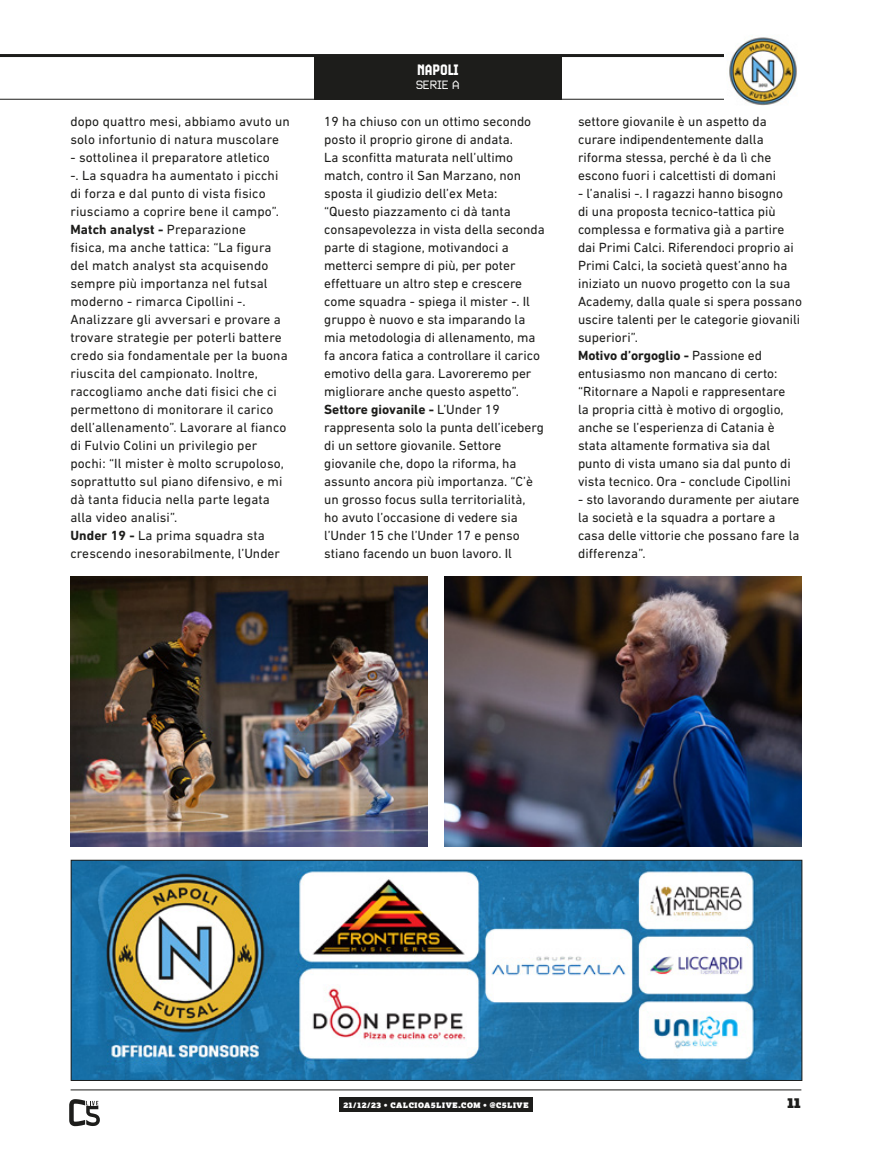
<style>
.page{position:relative;width:872px;height:1170px;background:#fff}
.page>*{position:absolute;margin:0;border:0;box-sizing:border-box;transform-origin:0 0}
.t1{font:700 15px "Video Cond";color:#fff}
.t2{font:13.5px/18px "DIN Next LT Pro";color:#1d1d1b}
.t3{font:13.5px "Lexia Advertising";color:#1d1d1b}
.t4{font:300 12px "Video";color:#fff}
.t5{font:7.5px "Lexia Advertising";letter-spacing:.1em;color:#fff}
.s1{font-weight:700}
</style>
<div class="page">
<hr style="left:71px;top:1089px;width:730px;height:1px;background:#1d1d1b">
<div style="left:339px;top:1097px;width:193px;height:14px;background:#1d1d1b"></div>
<svg style="left:69px;top:1099px;width:31px;height:26px"></svg>
<hr style="left:0;top:99px;width:763px;height:1px;background:#1d1d1b">
<hr style="left:0;top:54px;width:763px;height:3px;background:#1d1d1b">
<div style="left:724px;top:34px;width:77px;height:73px;background:#fff"></div>
<img style="left:729px;top:36px;width:69px;height:70px">
<div style="left:314px;top:56px;width:247px;height:43px;background:#1d1d1b"></div>
<img style="left:73px;top:862px;width:727px;height:216px">
<div style="left:71px;top:860px;width:731px;height:220px;border:1px solid #1d1d1b"></div>
<img style="left:71px;top:576px;width:356px;height:270px">
<img style="left:444px;top:576px;width:357px;height:270px">
<p class="t2" style="left:70px;top:112px;width:221px">dopo quattro mesi, abbiamo avuto un solo infortunio di natura muscolare</p>
<p class="t2" style="left:70px;top:148px;width:219px">- sottolinea il preparatore atletico<br>-. La squadra ha aumentato i picchi di forza e dal punto di vista fisico riusciamo a coprire bene il campo”.<br><span class="s1">Match analyst -</span> Preparazione<br>fisica, ma anche tattica: “La figura del match analyst sta acquisendo sempre più importanza nel futsal moderno - rimarca Cipollini -.<br>Analizzare gli avversari e provare a trovare strategie per poterli battere credo sia fondamentale per la buona riuscita del campionato. Inoltre, raccogliamo anche dati fisici che ci permettono di monitorare il carico dell’allenamento”. Lavorare al fianco di Fulvio Colini un privilegio per pochi: “Il mister è molto scrupoloso, soprattutto sul piano difensivo, e mi dà tanta fiducia nella parte legata alla video analisi”.<br><span class="s1">Under 19 -</span> La prima squadra sta crescendo inesorabilmente, l’Under</p>
<p class="t1" style="left:417px;top:60px;width:43px">NAPOLI</p>
<p class="t4" style="left:416px;top:77px;width:45px">SERIE A</p>
<p class="t2" style="left:324px;top:112px;width:222px">19 ha chiuso con un ottimo secondo posto il proprio girone di andata.<br>La sconfitta maturata nell’ultimo match, contro il San Marzano, non sposta il giudizio dell’ex Meta: “Questo piazzamento ci dà tanta consapevolezza in vista della seconda parte di stagione, motivandoci a metterci sempre di più, per poter effettuare un altro step e crescere come squadra - spiega il mister -. Il gruppo è nuovo e sta imparando la mia metodologia di allenamento, ma fa ancora fatica a controllare il carico emotivo della gara. Lavoreremo per migliorare anche questo aspetto”.<br><span class="s1">Settore giovanile -</span> L’Under 19 rappresenta solo la punta dell’iceberg di un settore giovanile. Settore giovanile che, dopo la riforma, ha assunto ancora più importanza. “C’è un grosso focus sulla territorialità,<br>ho avuto l’occasione di vedere sia l’Under 15 che l’Under 17 e penso stiano facendo un buon lavoro. Il</p>
<p class="t2" style="left:578px;top:112px;width:200px">settore giovanile è un aspetto da curare indipendentemente dalla riforma stessa, perché è da lì che escono fuori i calcettisti di domani</p>
<p class="t2" style="left:578px;top:184px;width:225px">- l’analisi -. I ragazzi hanno bisogno<br>di una proposta tecnico-tattica più complessa e formativa già a partire dai Primi Calci. Riferendoci proprio ai Primi Calci, la società quest’anno ha iniziato un nuovo progetto con la sua Academy, dalla quale si spera possano uscire talenti per le categorie giovanili superiori”.<br><span class="s1">Motivo d’orgoglio -</span> Passione ed entusiasmo non mancano di certo: “Ritornare a Napoli e rappresentare<br>la propria città è motivo di orgoglio, anche se l’esperienza di Catania è stata altamente formativa sia dal punto di vista umano sia dal punto di vista tecnico. Ora - conclude Cipollini</p>
<p class="t2" style="left:578px;top:490px;width:223px">- sto lavorando duramente per aiutare la società e la squadra a portare a casa delle vittorie che possano fare la differenza”.</p>
<p class="t5" style="left:343px;top:1099px;width:187px">21/12/23 • CALCIOA5LIVE.COM • @C5LIVE</p>
<p class="t3" style="left:787px;top:1093px;width:15px">11</p>
</div>
